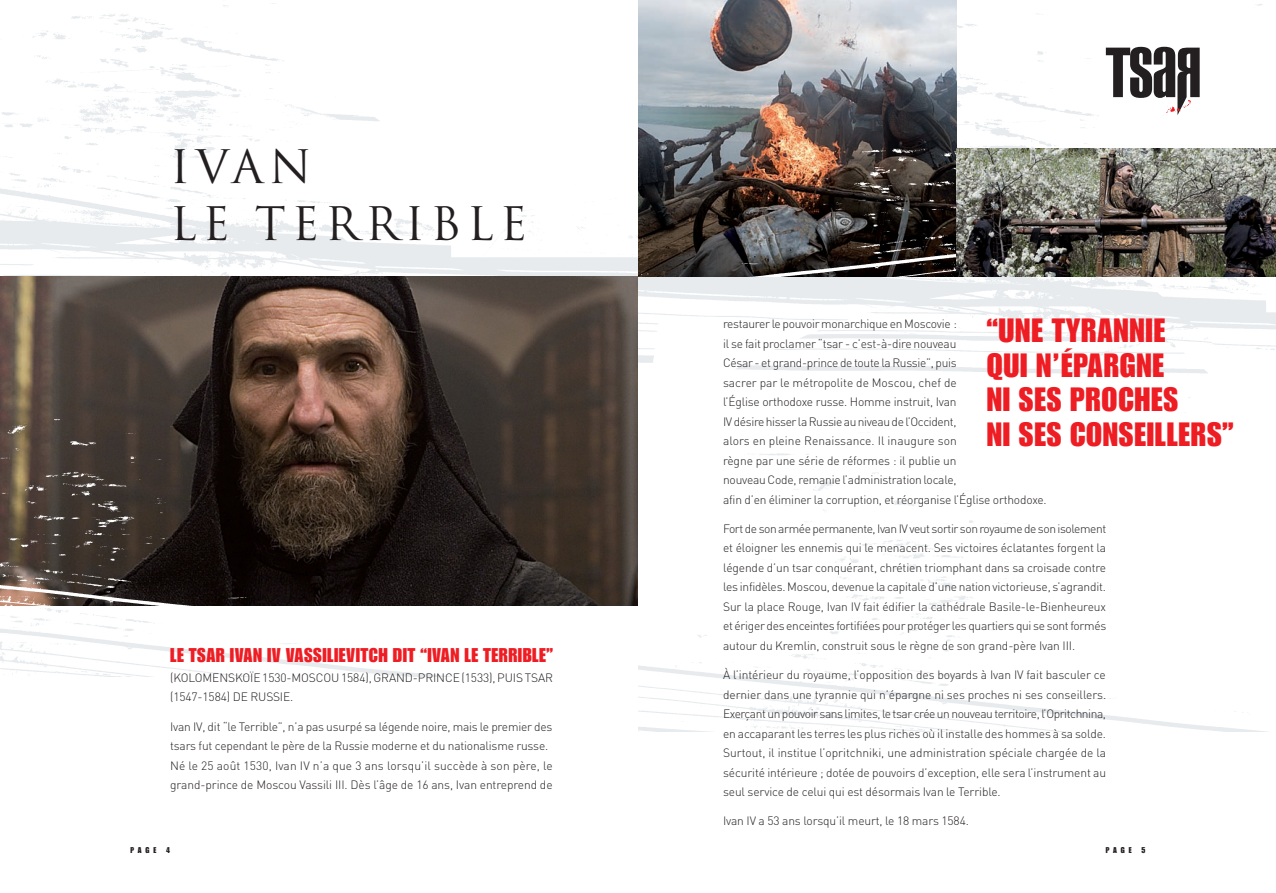
<style>
.page{position:relative;width:1276px;height:893px;background:#fff}
.page>*{position:absolute;margin:0;border:0;box-sizing:border-box;transform-origin:0 0}
.t1{font:45px/57px "Trajan";letter-spacing:.13em;color:#231f20}
.t2{font:33px/34.5px "Impact";letter-spacing:.025em;color:#ee1d23}
.t3{font:19.5px "Impact";letter-spacing:.025em;color:#ee1d23}
.t4{font:300 12px/19.5px "DIN";letter-spacing:-.015em;color:#231f20}
.t5{font:8.25px "Impact";letter-spacing:.47em;color:#231f20}
</style>
<div class="page">
<img style="left:0;top:3px;width:638px;height:674px">
<img style="left:638px;top:4px;width:638px;height:728px">
<img style="left:0;top:276px;width:638px;height:330px">
<svg style="left:1106px;top:47px;width:93px;height:69px"></svg>
<img style="left:0;top:417px;width:319px;height:189px">
<img style="left:638px;top:0;width:319px;height:149px">
<img style="left:638px;top:149px;width:319px;height:127px">
<img style="left:957px;top:149px;width:319px;height:127px">
<h1 class="t1" style="left:170px;top:139px;width:358px">IVAN<br>LE TERRIBLE</h1>
<h3 class="t3" style="left:170px;top:648px;width:384px">LE TSAR IVAN IV VASSILIEVITCH DIT “IVAN LE TERRIBLE”</h3>
<p class="t4" style="left:170px;top:668px;width:384px">(KOLOMENSKOÏE 1530-MOSCOU 1584), GRAND-PRINCE (1533), PUIS TSAR (1547-1584) DE RUSSIE.</p>
<p class="t4" style="left:170px;top:717px;width:384px">Ivan IV, dit “le Terrible”, n’a pas usurpé sa légende noire, mais le premier des tsars fut cependant le père de la Russie moderne et du nationalisme russe.<br>Né le 25 août 1530, Ivan IV n’a que 3 ans lorsqu’il succède à son père, le grand-prince de Moscou Vassili III. Dès l’âge de 16 ans, Ivan entreprend de</p>
<h2 class="t2" style="left:986px;top:315px;width:248px">“UNE TYRANNIE<br>QUI N’ÉPARGNE<br>NI SES PROCHES<br>NI SES CONSEILLERS”</h2>
<p class="t4" style="left:723px;top:314px;width:325px">restaurer le pouvoir monarchique en Moscovie :<br>il se fait proclamer “tsar - c’est-à-dire nouveau<br>César - et grand-prince de toute la Russie”, puis<br>sacrer par le métropolite de Moscou, chef de<br>l’Église orthodoxe russe. Homme instruit, Ivan<br>IV désire hisser la Russie au niveau de l’Occident,<br>alors en pleine Renaissance. Il inaugure son<br>règne par une série de réformes : il publie un<br>nouveau Code, remanie l’administration locale,<br>afin d’en éliminer la corruption, et réorganise l’Église orthodoxe.</p>
<p class="t4" style="left:723px;top:519px;width:385px;text-align:justify">Fort de son armée permanente, Ivan IV veut sortir son royaume de son isolement et éloigner les ennemis qui le menacent. Ses victoires éclatantes forgent la légende d’un tsar conquérant, chrétien triomphant dans sa croisade contre les infidèles. Moscou, devenue la capitale d’une nation victorieuse, s’agrandit.<br>Sur la place Rouge, Ivan IV fait édifier la cathédrale Basile-le-Bienheureux et ériger des enceintes fortifiées pour protéger les quartiers qui se sont formés autour du Kremlin, construit sous le règne de son grand-père Ivan III.</p>
<p class="t4" style="left:723px;top:665px;width:384px;text-align:justify">À l’intérieur du royaume, l’opposition des boyards à Ivan IV fait basculer ce dernier dans une tyrannie qui n’épargne ni ses proches ni ses conseillers.<br>Exerçant un pouvoir sans limites, le tsar crée un nouveau territoire, l’Opritchnina, en accaparant les terres les plus riches où il installe des hommes à sa solde.<br>Surtout, il institue l’opritchniki, une administration spéciale chargée de la sécurité intérieure ; dotée de pouvoirs d’exception, elle sera l’instrument au seul service de celui qui est désormais Ivan le Terrible.</p>
<p class="t4" style="left:723px;top:811px;width:247px">Ivan IV a 53 ans lorsqu’il meurt, le 18 mars 1584.</p>
<p class="t5" style="left:131px;top:847px;width:41px">PAGE 4</p>
<p class="t5" style="left:1106px;top:847px;width:41px">PAGE 5</p>
</div>
